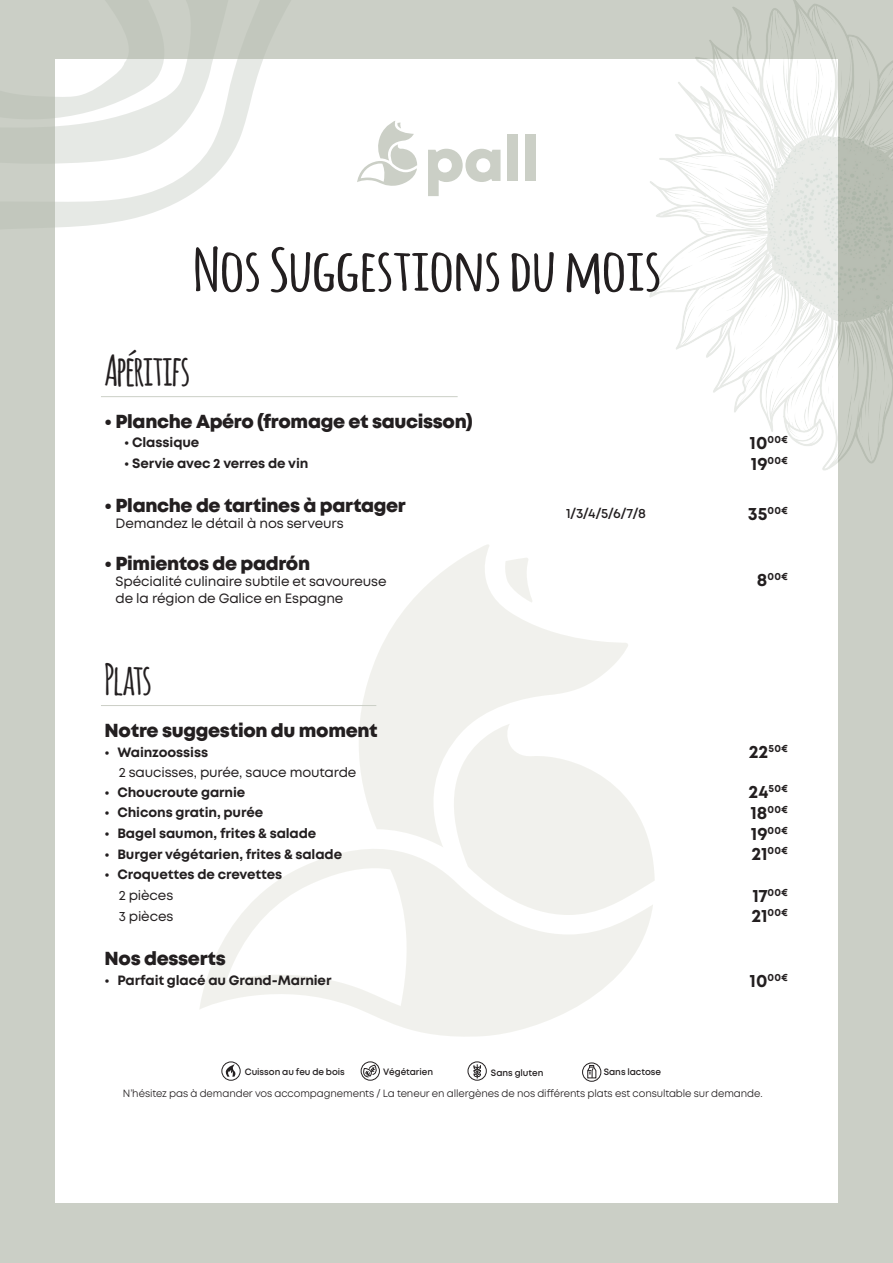
<style>
.page{position:relative;width:893px;height:1263px;background:#cbcfc6}
.page>*{position:absolute;margin:0;border:0;box-sizing:border-box;transform-origin:0 0}
.t1{font:700 57.6px "Amatic";color:#231f20;scale:1.32 1}
.t2{font:700 42px "Amatic";letter-spacing:-.025em;color:#231f20}
.t3{font:800 18.9px "Mont";letter-spacing:-.02em;color:#231f20}
.t4{font:700 13.5px "Mont";letter-spacing:-.01em;color:#231f20}
.t5{font:13.5px/16.2px "Mont";letter-spacing:-.01em;color:#231f20}
.t6{font:600 13.5px "Mont";color:#231f20}
.t7{font:10.5px "Mont";letter-spacing:-.01em;color:#231f20;scale:.96 1}
.t8{font:700 10.5px "Mont";letter-spacing:.025em;color:#231f20}
.t9{font:600 9.15px "Mont";letter-spacing:-.005em;color:#231f20}
.s1{font-size:18px}
</style>
<div class="page">
<div style="left:55px;top:60px;width:782px;height:1143px;background:#fff"></div>
<svg style="left:359px;top:544px;width:269px;height:285px;fill:#f1f1ed"></svg>
<svg style="left:420px;top:724px;width:235px;height:157px"></svg>
<svg style="left:200px;top:829px;width:453px;height:208px;fill:#f1f1ed"></svg>
<svg style="left:357px;top:121px;width:60px;height:65px"></svg>
<svg style="left:428px;top:149px;width:72px;height:47px"></svg>
<div style="left:507px;top:135px;width:11px;height:46px;background:#cbcfc6"></div>
<div style="left:222px;top:1062px;width:18px;height:18px;border:1px solid #231f20;border-radius:50%"></div>
<svg style="left:225px;top:1064px;width:12px;height:13px"></svg>
<svg style="left:362px;top:1064px;width:16px;height:13px"></svg>
<div style="left:361px;top:1061px;width:19px;height:19px;border:1px solid #231f20;border-radius:50%"></div>
<svg style="left:473px;top:1064px;width:8px;height:14px"></svg>
<div style="left:468px;top:1061px;width:19px;height:19px;border:1px solid #231f20;border-radius:50%"></div>
<div style="left:582px;top:1063px;width:19px;height:18px;border:1px solid #231f20;border-radius:50%"></div>
<svg style="left:587px;top:1065px;width:9px;height:13px"></svg>
<img style="left:520px;top:0;width:373px;height:587px">
<svg style="left:55px;top:59px;width:242px;height:169px"></svg>
<svg style="left:55px;top:59px;width:175px;height:106px"></svg>
<hr style="left:101px;top:396px;width:357px;height:1px;background:#cbcfc6">
<hr style="left:101px;top:705px;width:275px;height:1px;background:#cbcfc6">
<h1 class="t1" style="left:193px;top:229px;width:356px">Nos Suggestions du mois</h1>
<h2 class="t2" style="left:105px;top:340px;width:87px">Apéritifs</h2>
<h3 class="t3" style="left:105px;top:409px;width:370px">• Planche Apéro (fromage et saucisson)</h3>
<p class="t4" style="left:124px;top:434px;width:77px">• Classique</p>
<p class="t8" style="left:749px;top:432px;width:40px"><span class="s1">10</span>00€</p>
<p class="t4" style="left:124px;top:455px;width:186px">• Servie avec 2 verres de vin</p>
<p class="t8" style="left:751px;top:453px;width:39px"><span class="s1">19</span>00€</p>
<h3 class="t3" style="left:105px;top:493px;width:303px">• Planche de tartines à partager</h3>
<p class="t5" style="left:116px;top:515px;width:230px">Demandez le détail à nos serveurs</p>
<p class="t6" style="left:566px;top:505px;width:81px">1/3/4/5/6/7/8</p>
<p class="t8" style="left:748px;top:503px;width:42px"><span class="s1">35</span>00€</p>
<h3 class="t3" style="left:105px;top:551px;width:207px">• Pimientos de padrón</h3>
<p class="t5" style="left:116px;top:574px;width:273px">Spécialité culinaire subtile et savoureuse de la région de Galice en Espagne</p>
<p class="t8" style="left:757px;top:570px;width:33px"><span class="s1">8</span>00€</p>
<h2 class="t2" style="left:105px;top:649px;width:48px">Plats</h2>
<h3 class="t3" style="left:105px;top:718px;width:275px">Notre suggestion du moment</h3>
<p class="t4" style="left:105px;top:743px;width:105px">• Wainzoossiss</p>
<p class="t8" style="left:749px;top:742px;width:41px"><span class="s1">22</span>50€</p>
<p class="t5" style="left:119px;top:764px;width:239px">2 saucisses, purée, sauce moutarde</p>
<p class="t4" style="left:105px;top:783px;width:142px">• Choucroute garnie</p>
<p class="t8" style="left:748px;top:782px;width:41px"><span class="s1">24</span>50€</p>
<p class="t4" style="left:105px;top:804px;width:160px">• Chicons gratin, purée</p>
<p class="t8" style="left:750px;top:802px;width:39px"><span class="s1">18</span>00€</p>
<p class="t4" style="left:105px;top:824px;width:213px">• Bagel saumon, frites &amp; salade</p>
<p class="t8" style="left:751px;top:823px;width:39px"><span class="s1">19</span>00€</p>
<p class="t4" style="left:105px;top:845px;width:239px">• Burger végétarien, frites &amp; salade</p>
<p class="t8" style="left:751px;top:844px;width:38px"><span class="s1">21</span>00€</p>
<p class="t4" style="left:105px;top:866px;width:179px">• Croquettes de crevettes</p>
<p class="t5" style="left:119px;top:887px;width:56px">2 pièces</p>
<p class="t8" style="left:752px;top:885px;width:37px"><span class="s1">17</span>00€</p>
<p class="t5" style="left:119px;top:908px;width:56px">3 pièces</p>
<p class="t8" style="left:751px;top:906px;width:38px"><span class="s1">21</span>00€</p>
<h3 class="t3" style="left:105px;top:946px;width:123px">Nos desserts</h3>
<p class="t4" style="left:105px;top:971px;width:228px">• Parfait glacé au Grand-Marnier</p>
<p class="t8" style="left:749px;top:970px;width:40px"><span class="s1">10</span>00€</p>
<p class="t9" style="left:245px;top:1066px;width:102px">Cuisson au feu de bois</p>
<p class="t9" style="left:383px;top:1065px;width:51px">Végétarien</p>
<p class="t9" style="left:491px;top:1066px;width:54px">Sans gluten</p>
<p class="t9" style="left:604px;top:1065px;width:59px">Sans lactose</p>
<p class="t7" style="left:123px;top:1086px;width:668px">N’hésitez pas à demander vos accompagnements / La teneur en allergènes de nos différents plats est consultable sur demande.</p>
</div>
